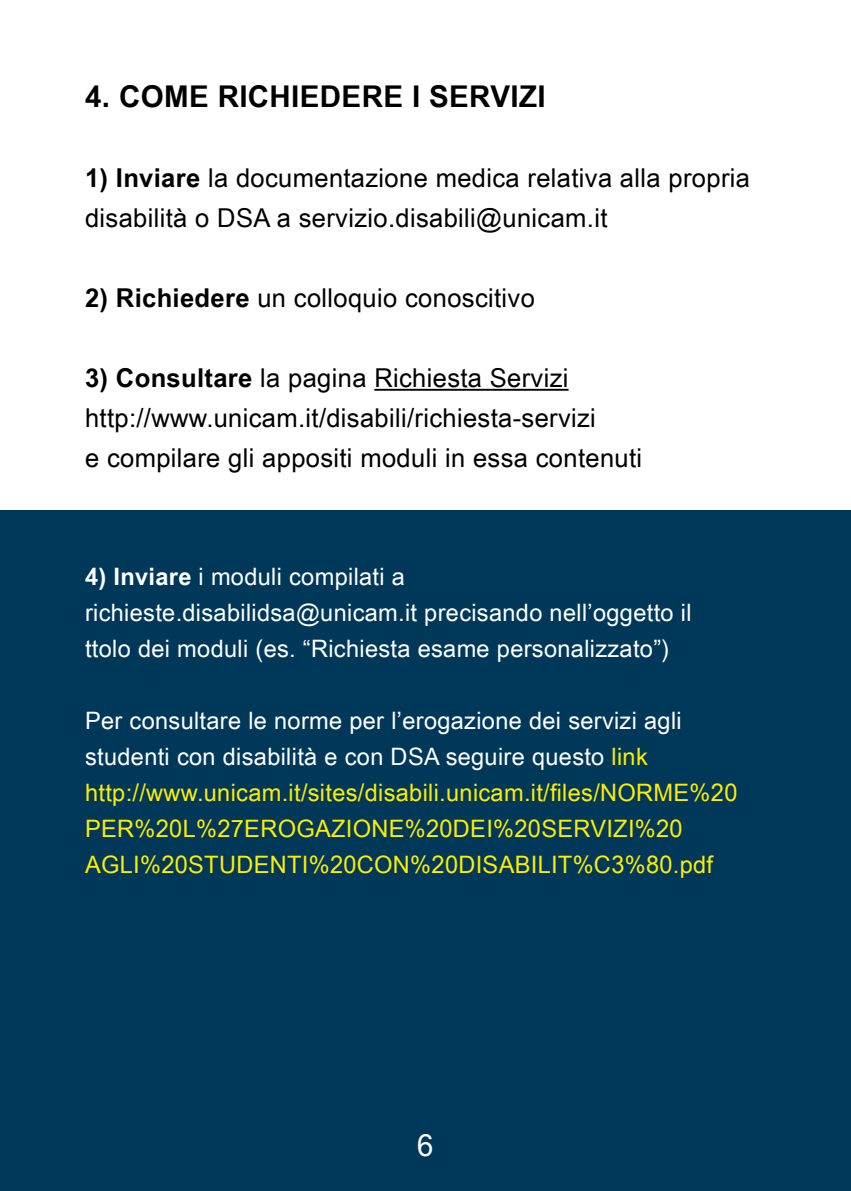
<style>
.page{position:relative;width:851px;height:1191px;background:#fff}
.page>*{position:absolute;margin:0;border:0;box-sizing:border-box;transform-origin:0 0}
.t1{font:700 30px "Arial Narrow";letter-spacing:.01em;color:#000;scale:1.2 1}
.t2{font:30px "Arial Narrow";color:#fff;scale:1.2 1}
.t3{font:26px/40px "Arial Narrow";letter-spacing:.01em;color:#000;scale:1.2 1}
.t4{font:24px/36px "Arial Narrow";letter-spacing:.01em;color:#ffed00;scale:1.2 1}
.t5{font:24px/36px "Arial Narrow";letter-spacing:.01em;color:#fff;scale:1.2 1}
.s1{font-weight:700}
.s2{color:#fff}
</style>
<div class="page">
<div style="left:0;top:510px;width:850px;height:681px;background:#003859"></div>
<hr style="left:374px;top:389px;width:194px;height:2px;background:#000">
<p class="t1" style="left:85px;top:74px;width:385px">4. COME RICHIEDERE I SERVIZI</p>
<p class="t3" style="left:85px;top:157px;width:555px"><span class="s1">1) Inviare</span> la documentazione medica relativa alla propria disabilità o DSA a servizio.disabili@unicam.it</p>
<p class="t3" style="left:85px;top:277px;width:376px"><span class="s1">2) Richiedere</span> un colloquio conoscitivo</p>
<p class="t3" style="left:85px;top:357px;width:465px"><span class="s1">3) Consultare</span> la pagina Richiesta Servizi http://www.unicam.it/disabili/richiesta-servizi<br>e compilare gli appositi moduli in essa contenuti</p>
<p class="t5" style="left:85px;top:557px;width:507px"><span class="s1">4) Inviare</span> i moduli compilati a richieste.disabilidsa@unicam.it precisando nell’oggetto il ttolo dei moduli (es. “Richiesta esame personalizzato”)</p>
<p class="t4" style="left:85px;top:701px;width:545px"><span class="s2">Per consultare le norme per l’erogazione dei servizi agli studenti con disabilità e con DSA seguire questo</span> link http://www.unicam.it/sites/disabili.unicam.it/files/NORME%20<br>PER%20L%27EROGAZIONE%20DEI%20SERVIZI%20<br>AGLI%20STUDENTI%20CON%20DISABILIT%C3%80.pdf</p>
<p class="t2" style="left:417px;top:1123px;width:15px">6</p>
</div>
